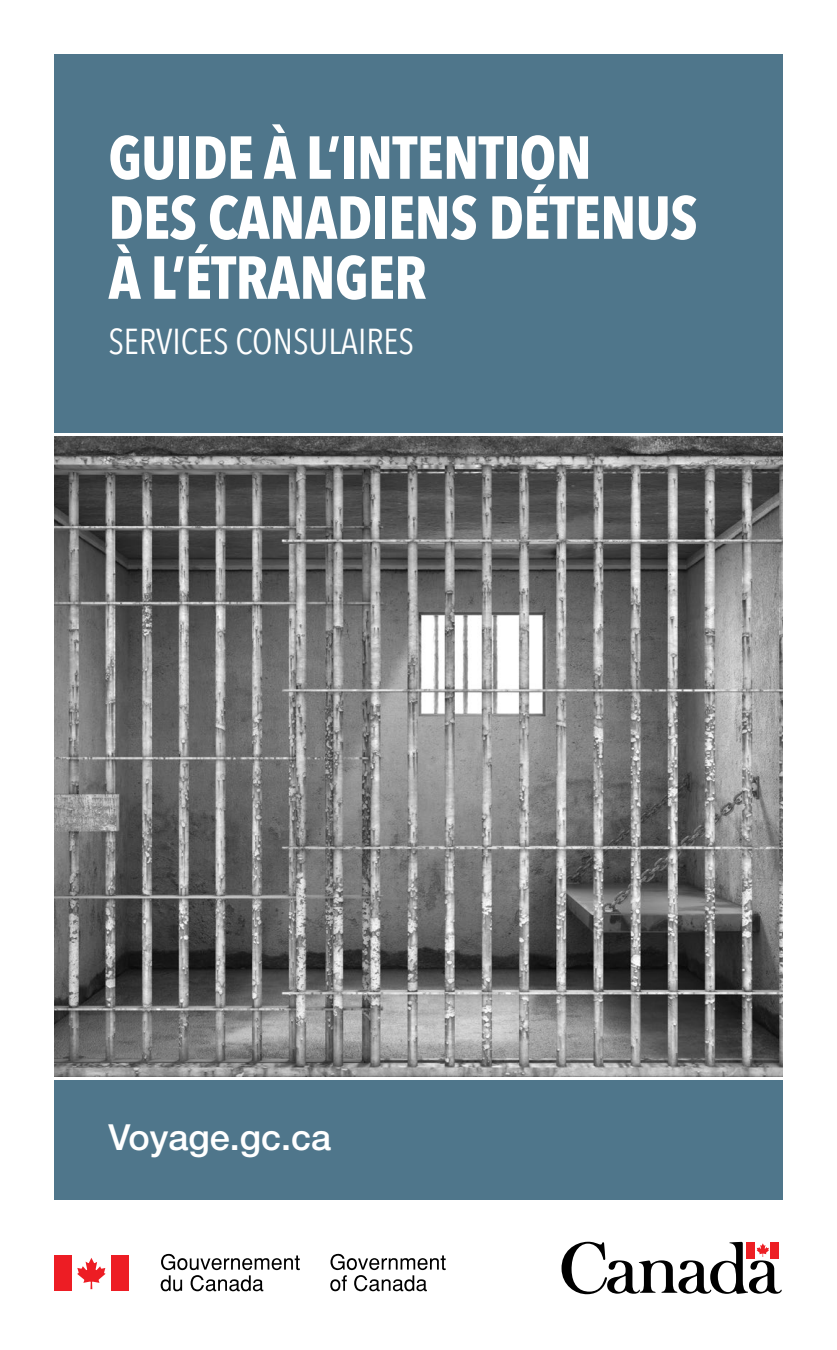
<style>
.page{position:relative;width:837px;height:1350px;background:#fff}
.page>*{position:absolute;margin:0;border:0;box-sizing:border-box;transform-origin:0 0}
.t1{font:700 60px/60px "Avenir Next Condensed";letter-spacing:-.01em;color:#fff}
.t2{font:36px "Avenir Next Condensed";color:#fff}
.t3{font:500 36px "Helvetica Neue LT Std";color:#fff}
</style>
<div class="page">
<svg style="left:330px;top:1254px;width:116px;height:37px"></svg>
<svg style="left:161px;top:1254px;width:139px;height:37px"></svg>
<div style="left:54px;top:1255px;width:18px;height:36px;background:#ed1d24"></div>
<svg style="left:77px;top:1258px;width:29px;height:31px"></svg>
<div style="left:111px;top:1255px;width:17px;height:36px;background:#ed1d24"></div>
<svg style="left:562px;top:1242px;width:220px;height:52px"></svg>
<div style="left:54px;top:54px;width:729px;height:1146px;background:#4f768b"></div>
<img style="left:54px;top:437px;width:729px;height:640px">
<hr style="left:54px;top:433px;width:729px;height:3px;background:#fff">
<hr style="left:54px;top:1077px;width:729px;height:3px;background:#fff">
<p class="t1" style="left:108px;top:127px;width:591px">GUIDE À L’INTENTION<br>DES CANADIENS DÉTENUS<br>À L’ÉTRANGER</p>
<p class="t2" style="left:108px;top:310px;width:307px">SERVICES CONSULAIRES</p>
<p class="t3" style="left:108px;top:1115px;width:224px">Voyage.gc.ca</p>
</div>
